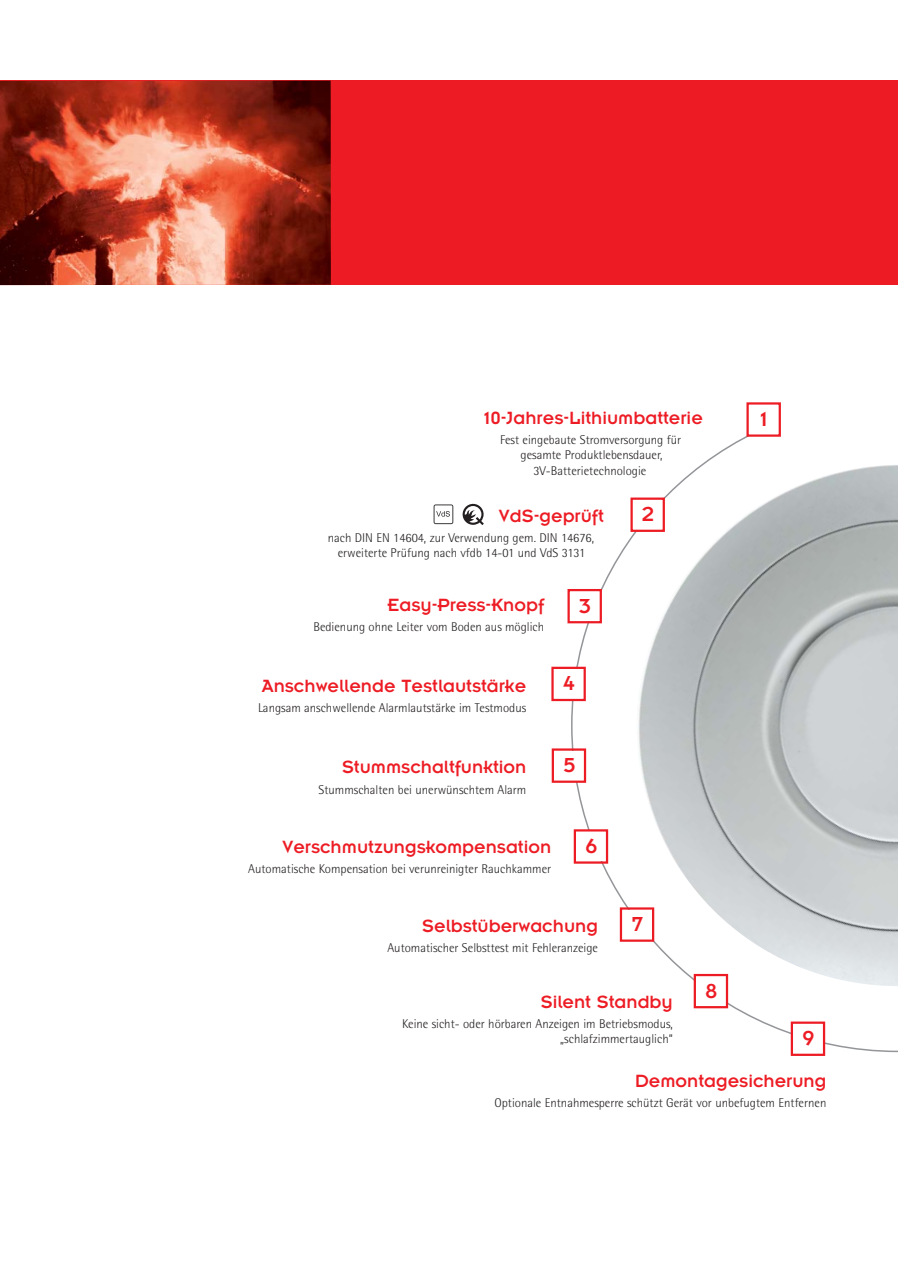
<style>
.page{position:relative;width:898px;height:1263px;background:#fff}
.page>*{position:absolute;margin:0;border:0;box-sizing:border-box;transform-origin:0 0}
.t1{font:22.35px "Insignia LT Std";color:#ed1c24}
.t2{font:19.5px "Insignia LT Std";color:#ed1c24}
.t3{font:300 12.75px/15.3px "Rotis Semi Sans";color:#231f20;text-align:center}
</style>
<div class="page">
<svg style="left:571px;top:436px;width:326px;height:616px"></svg>
<div style="left:769px;top:385px;width:128px;height:299px;background:#fff"></div>
<img style="left:636px;top:464px;width:261px;height:522px">
<div style="left:0;top:81px;width:897px;height:204px;background:#ed1c24"></div>
<img style="left:0;top:81px;width:331px;height:204px">
<svg style="left:433px;top:504px;width:20px;height:20px"></svg>
<svg style="left:462px;top:504px;width:21px;height:21px"></svg>
<div style="left:746px;top:402px;width:34px;height:35px;border:2px solid #ed1c24"></div>
<div style="left:632px;top:500px;width:30px;height:30px;background:#fff"></div>
<div style="left:630px;top:497px;width:34px;height:35px;border:2px solid #ed1c24"></div>
<div style="left:569px;top:591px;width:30px;height:30px;background:#fff"></div>
<div style="left:567px;top:589px;width:34px;height:34px;border:2px solid #ed1c24"></div>
<div style="left:553px;top:669px;width:30px;height:30px;background:#fff"></div>
<div style="left:551px;top:667px;width:34px;height:34px;border:2px solid #ed1c24"></div>
<div style="left:553px;top:751px;width:30px;height:29px;background:#fff"></div>
<div style="left:551px;top:748px;width:35px;height:35px;border:2px solid #ed1c24"></div>
<div style="left:575px;top:831px;width:30px;height:30px;background:#fff"></div>
<div style="left:573px;top:829px;width:35px;height:35px;border:2px solid #ed1c24"></div>
<div style="left:622px;top:910px;width:29px;height:29px;background:#fff"></div>
<div style="left:619px;top:907px;width:35px;height:35px;border:2px solid #ed1c24"></div>
<div style="left:695px;top:976px;width:30px;height:30px;background:#fff"></div>
<div style="left:693px;top:974px;width:34px;height:34px;border:2px solid #ed1c24"></div>
<div style="left:792px;top:1024px;width:30px;height:30px;background:#fff"></div>
<div style="left:790px;top:1021px;width:34px;height:35px;border:2px solid #ed1c24"></div>
<h2 class="t2" style="left:484px;top:412px;width:220px">10-Jahres-Lithiumbatterie</h2>
<p class="t3" style="left:500px;top:433px;width:182px">Fest eingebaute Stromversorgung für gesamte Produktlebensdauer,<br>3V-Batterietechnologie</p>
<h2 class="t2" style="left:499px;top:510px;width:106px">VdS-geprüft</h2>
<p class="t3" style="left:328px;top:531px;width:268px">nach DIN EN 14604, zur Verwendung gem. DIN 14676, erweiterte Prüfung nach vfdb 14-01 und VdS 3131</p>
<h2 class="t2" style="left:387px;top:599px;width:158px">Easy-Press-Knopf</h2>
<p class="t3" style="left:313px;top:620px;width:232px">Bedienung ohne Leiter vom Boden aus möglich</p>
<h1 class="t1" style="left:579px;top:599px;width:13px">3</h1>
<h2 class="t2" style="left:262px;top:679px;width:266px">Anschwellende Testlautstärke</h2>
<p class="t3" style="left:258px;top:701px;width:270px">Langsam anschwellende Alarmlautstärke im Testmodus</p>
<h1 class="t1" style="left:563px;top:676px;width:13px">4</h1>
<h2 class="t2" style="left:342px;top:761px;width:186px">Stummschaltfunktion</h2>
<p class="t3" style="left:318px;top:783px;width:209px">Stummschalten bei unerwünschtem Alarm</p>
<h1 class="t1" style="left:563px;top:758px;width:13px">5</h1>
<h2 class="t2" style="left:282px;top:841px;width:270px">Verschmutzungskompensation</h2>
<p class="t3" style="left:248px;top:862px;width:304px">Automatische Kompensation bei verunreinigter Rauchkammer</p>
<h1 class="t1" style="left:585px;top:839px;width:13px">6</h1>
<h2 class="t2" style="left:422px;top:919px;width:177px">Selbstüberwachung</h2>
<p class="t3" style="left:387px;top:941px;width:212px">Automatischer Selbsttest mit Fehleranzeige</p>
<h1 class="t1" style="left:641px;top:507px;width:14px">2</h1>
<h1 class="t1" style="left:631px;top:917px;width:13px">7</h1>
<h1 class="t1" style="left:760px;top:412px;width:9px">1</h1>
<h1 class="t1" style="left:705px;top:983px;width:14px">8</h1>
<h2 class="t2" style="left:540px;top:996px;width:133px">Silent Standby</h2>
<p class="t3" style="left:402px;top:1017px;width:272px;text-align:right">Keine sicht- oder hörbaren Anzeigen im Betriebsmodus, „schlafzimmertauglich“</p>
<h2 class="t2" style="left:634px;top:1075px;width:193px">Demontagesicherung</h2>
<p class="t3" style="left:494px;top:1096px;width:333px">Optionale Entnahmesperre schützt Gerät vor unbefugtem Entfernen</p>
<h1 class="t1" style="left:802px;top:1031px;width:13px">9</h1>
</div>
